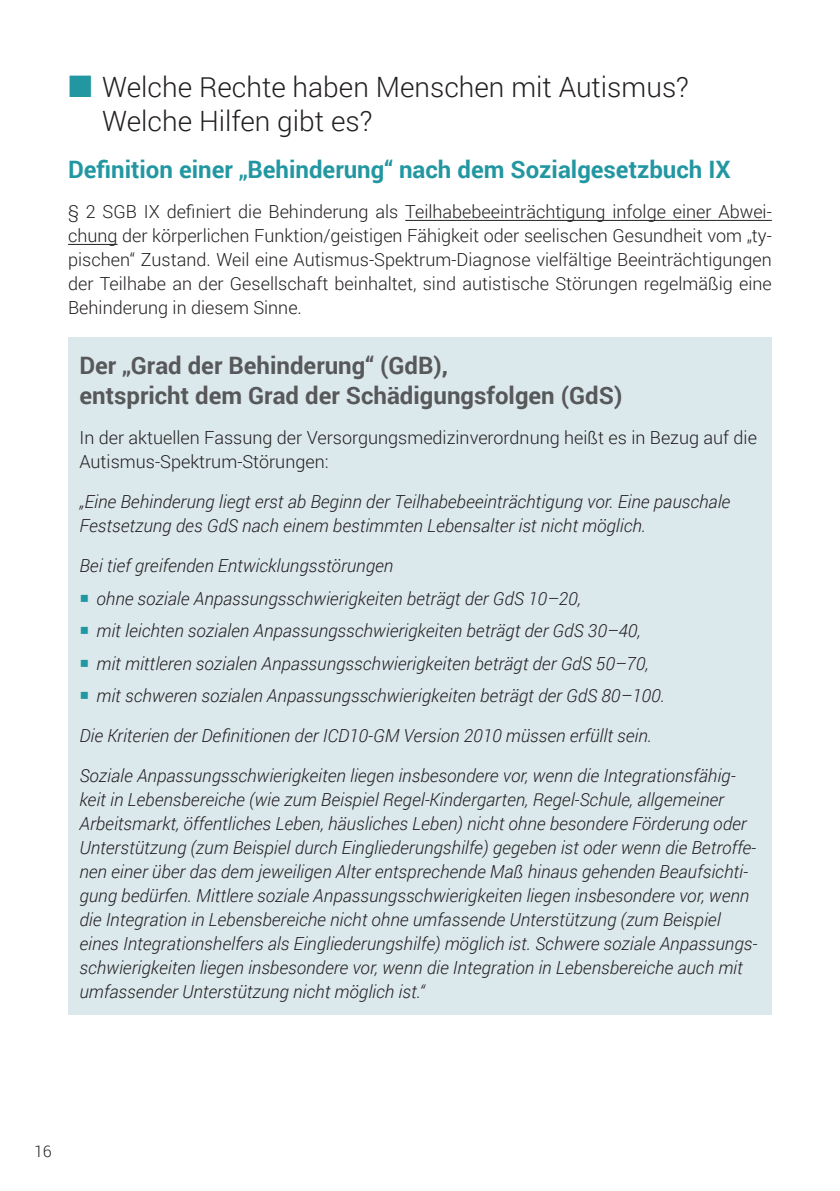
<style>
.page{position:relative;width:840px;height:1191px;background:#fff}
.page>*{position:absolute;margin:0;border:0;box-sizing:border-box;transform-origin:0 0}
.t1{font:300 28px/34px "Roboto";color:#231f20}
.t2{font:700 24px/30px "Roboto";color:#57585a}
.t3{font:700 24px "Roboto";color:#2297a2}
.t4{font:italic 300 18px/24px "Roboto";color:#231f20}
.t5{font:300 18px/24px "Roboto";color:#231f20;text-align:justify}
.t6{font:300 16px "Roboto";color:#231f20}
.s1{color:#2297a2}
</style>
<div class="page">
<hr style="left:405px;top:220px;width:366px;height:1px;background:#231f20">
<hr style="left:68px;top:244px;width:49px;height:1px;background:#231f20">
<div style="left:68px;top:338px;width:703px;height:677px;background:#dce9ec"></div>
<h1 class="t1" style="left:102px;top:69px;width:588px">Welche Rechte haben Menschen mit Autismus?<br>Welche Hilfen gibt es?</h1>
<h2 class="t3" style="left:68px;top:153px;width:663px">Definition einer „Behinderung“ nach dem Sozialgesetzbuch IX</h2>
<p class="t5" style="left:68px;top:199px;width:705px">§ 2 SGB IX definiert die Behinderung als Teilhabebeeinträchtigung infolge einer Abwei&shy;chung der körperlichen Funktion/geistigen Fähigkeit oder seelischen Gesundheit vom „ty&shy;pischen“ Zustand. Weil eine Autismus-Spektrum-Diagnose vielfältige Beeinträchtigungen der Teilhabe an der Gesellschaft beinhaltet, sind autistische Störungen regelmäßig eine Behinderung in diesem Sinne.</p>
<h2 class="t2" style="left:79px;top:350px;width:544px">Der „Grad der Behinderung“ (GdB),<br>entspricht dem Grad der Schädigungsfolgen (GdS)</h2>
<p class="t5" style="left:79px;top:425px;width:678px">In der aktuellen Fassung der Versorgungsmedizinverordnung heißt es in Bezug auf die<br>Autismus-Spektrum-Störungen:</p>
<p class="t4" style="left:79px;top:489px;width:652px">„Eine Behinderung liegt erst ab Beginn der Teilhabebeeinträchtigung vor. Eine pauschale<br>Festsetzung des GdS nach einem bestimmten Lebensalter ist nicht möglich.</p>
<p class="t4" style="left:79px;top:553px;width:315px">Bei tief greifenden Entwicklungsstörungen</p>
<p class="t4" style="left:79px;top:585px;width:503px"><span class="s1">○</span> ohne soziale Anpassungsschwierigkeiten beträgt der GdS 10–20,</p>
<p class="t4" style="left:79px;top:618px;width:562px"><span class="s1">○</span> mit leichten sozialen Anpassungsschwierigkeiten beträgt der GdS 30–40,</p>
<p class="t4" style="left:79px;top:650px;width:570px"><span class="s1">○</span> mit mittleren sozialen Anpassungsschwierigkeiten beträgt der GdS 50–70,</p>
<p class="t4" style="left:79px;top:683px;width:586px"><span class="s1">○</span> mit schweren sozialen Anpassungsschwierigkeiten beträgt der GdS 80–100.</p>
<p class="t4" style="left:79px;top:723px;width:573px">Die Kriterien der Definitionen der ICD10-GM Version 2010 müssen erfüllt sein.</p>
<p class="t4" style="left:79px;top:763px;width:679px">Soziale Anpassungsschwierigkeiten liegen insbesondere vor, wenn die Integrationsfähig&shy;keit in Lebensbereiche (wie zum Beispiel Regel-Kindergarten, Regel-Schule, allgemeiner Arbeitsmarkt, öffentliches Leben, häusliches Leben) nicht ohne besondere Förderung oder Unterstützung (zum Beispiel durch Eingliederungshilfe) gegeben ist oder wenn die Betroffe&shy;nen einer über das dem jeweiligen Alter entsprechende Maß hinaus gehenden Beaufsichti&shy;gung bedürfen. Mittlere soziale Anpassungsschwierigkeiten liegen insbesondere vor, wenn die Integration in Lebensbereiche nicht ohne umfassende Unterstützung (zum Beispiel eines Integrationshelfers als Eingliederungshilfe) möglich ist. Schwere soziale Anpassungs&shy;schwierigkeiten liegen insbesondere vor, wenn die Integration in Lebensbereiche auch mit umfassender Unterstützung nicht möglich ist.“</p>
<p class="t6" style="left:34px;top:1140px;width:19px">16</p>
</div>
